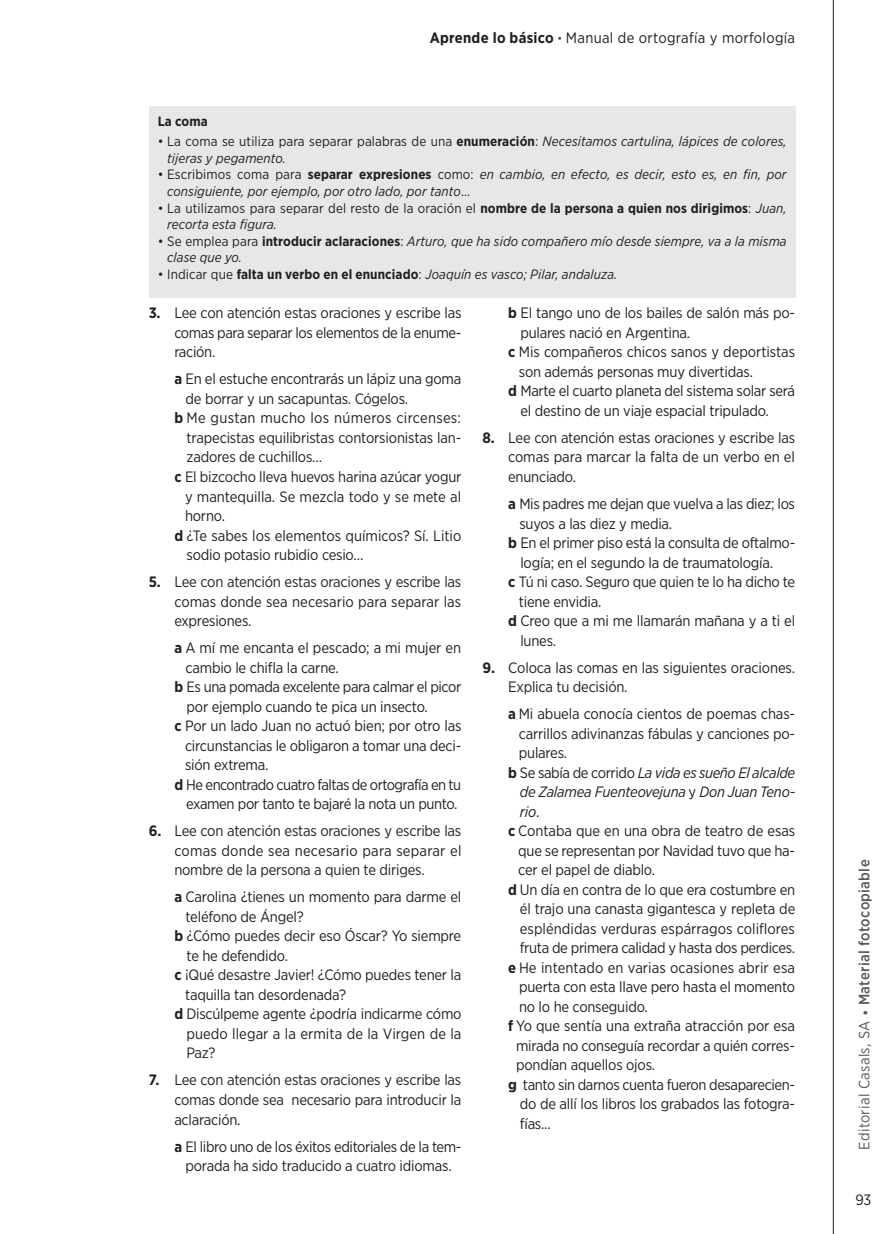
<style>
.page{position:relative;width:893px;height:1234px;background:#fff}
.page>*{position:absolute;margin:0;border:0;box-sizing:border-box;transform-origin:0 0}
._006_pregunta{font:15px/19.5px "Gotham Narrow";letter-spacing:-.015em;color:#231f20;text-align:justify}
._006_pregunta-2{font:italic 15px/19.5px "Gotham Narrow";letter-spacing:-.015em;color:#231f20;text-align:justify}
._006_pregunta-3{font:15px/19.5px "Gotham Narrow";letter-spacing:-.035em;color:#231f20;text-align:center}
._006_pregunta-4{font:15px "Gotham Narrow";letter-spacing:.02em;color:#231f20}
._06_texto_general{font:500 15px "Gotham Narrow";letter-spacing:.02em;color:#57585a}
._08_cuadro_libro_ant{font:italic 13.5px/16.5px "Gotham Narrow";letter-spacing:.005em;color:#231f20}
._08_cuadro_libro_ant-2{font:13.5px/16.5px "Gotham Narrow";letter-spacing:.005em;color:#231f20}
._08_cuadro_libro_ant-3{font:700 13.5px "Gotham Narrow";letter-spacing:.005em;color:#231f20}
.s1{font-weight:700}
.s2{font-style:normal}
.s3{font-weight:700;font-style:normal}
.s4{font-style:italic}
.s5{font-weight:400}
</style>
<div class="page">
<hr style="left:833px;top:0;width:1px;height:1233px;background:#231f20">
<div style="left:149px;top:106px;width:646px;height:192px;background:#e6e7e9"></div>
<p class="_006_pregunta-4" style="left:430px;top:28px;width:367px"><span class="s1">Aprende lo básico ·</span> Manual de ortografía y morfología</p>
<p class="_08_cuadro_libro_ant-3" style="left:158px;top:112px;width:52px">La coma</p>
<p class="_08_cuadro_libro_ant" style="left:167px;top:133px;width:621px;text-indent:-10px"><span class="s2">• La coma se utiliza para separar palabras de una</span> <span class="s3">enumeración</span><span class="s2">:</span> Necesitamos cartulina, lápices de colores, tijeras y pegamento.</p>
<p class="_08_cuadro_libro_ant" style="left:167px;top:166px;width:621px;text-indent:-10px"><span class="s2">• Escribimos coma para</span> <span class="s3">separar expresiones</span> <span class="s2">como:</span> en cambio, en efecto, es decir, esto es, en fin, por consiguiente, por ejemplo, por otro lado, por tanto<span class="s2">…</span></p>
<p class="_08_cuadro_libro_ant-2" style="left:167px;top:199px;width:621px;text-indent:-10px">• La utilizamos para separar del resto de la oración el <span class="s1">nombre de la persona a quien nos dirigimos</span>: <span class="s4">Juan, recorta esta figura.</span></p>
<p class="_08_cuadro_libro_ant" style="left:167px;top:232px;width:621px;text-indent:-10px"><span class="s2">• Se emplea para</span> <span class="s3">introducir aclaraciones</span><span class="s2">:</span> Arturo, que ha sido compañero mío desde siempre, va a la misma clase que yo.</p>
<p class="_08_cuadro_libro_ant" style="left:158px;top:265px;width:461px"><span class="s2">• Indicar que</span> <span class="s3">falta un verbo en el enunciado</span><span class="s2">:</span> Joaquín es vasco; Pilar, andaluza.</p>
<p class="_006_pregunta" style="left:174px;top:303px;width:289px;text-indent:-26px"><span class="s1">3.</span> Lee con atención estas oraciones y escribe las comas para separar los elementos de la enume&shy;ración.</p>
<p class="_006_pregunta" style="left:186px;top:369px;width:277px;text-indent:-11px"><span class="s1">a</span> En el estuche encontrarás un lápiz una goma de borrar y un sacapuntas. Cógelos.</p>
<p class="_006_pregunta" style="left:187px;top:408px;width:276px;text-indent:-12px"><span class="s1">b</span> Me gustan mucho los números circenses: trapecistas equilibristas contorsionistas lan&shy;zadores de cuchillos…</p>
<p class="_006_pregunta" style="left:185px;top:466px;width:278px;text-indent:-11px"><span class="s1">c</span> El bizcocho lleva huevos harina azúcar yogur y mantequilla. Se mezcla todo y se mete al horno.</p>
<p class="_006_pregunta" style="left:187px;top:525px;width:276px;text-indent:-12px"><span class="s1">d</span> ¿Te sabes los elementos químicos? Sí. Litio sodio potasio rubidio cesio…</p>
<p class="_006_pregunta" style="left:174px;top:571px;width:288px;text-indent:-26px"><span class="s1">5.</span> Lee con atención estas oraciones y escribe las comas donde sea necesario para separar las expresiones.</p>
<p class="_006_pregunta" style="left:186px;top:637px;width:277px;text-indent:-11px"><span class="s1">a</span> A mí me encanta el pescado; a mi mujer en cambio le chifla la carne.</p>
<p class="_006_pregunta" style="left:187px;top:676px;width:276px;text-indent:-12px"><span class="s1">b</span> Es una pomada excelente para calmar el picor por ejemplo cuando te pica un insecto.</p>
<p class="_006_pregunta" style="left:185px;top:715px;width:278px;text-indent:-11px"><span class="s1">c</span> Por un lado Juan no actuó bien; por otro las circunstancias le obligaron a tomar una deci&shy;sión extrema.</p>
<p class="_006_pregunta-3" style="left:174px;top:774px;width:288px"><span class="s1">d</span> He encontrado cuatro faltas de ortografía en tu examen por tanto te bajaré la nota un punto.</p>
<p class="_006_pregunta" style="left:174px;top:820px;width:289px;text-indent:-26px"><span class="s1">6.</span> Lee con atención estas oraciones y escribe las comas donde sea necesario para separar el nombre de la persona a quien te diriges.</p>
<p class="_006_pregunta" style="left:186px;top:886px;width:277px;text-indent:-11px"><span class="s1">a</span> Carolina ¿tienes un momento para darme el teléfono de Ángel?</p>
<p class="_006_pregunta" style="left:187px;top:925px;width:276px;text-indent:-12px"><span class="s1">b</span> ¿Cómo puedes decir eso Óscar? Yo siempre te he defendido.</p>
<p class="_006_pregunta" style="left:185px;top:964px;width:278px;text-indent:-11px"><span class="s1">c</span> ¡Qué desastre Javier! ¿Cómo puedes tener la taquilla tan desordenada?</p>
<p class="_006_pregunta" style="left:186px;top:1003px;width:277px;text-indent:-12px"><span class="s1">d</span> Discúlpeme agente ¿podría indicarme cómo puedo llegar a la ermita de la Virgen de la Paz?</p>
<p class="_006_pregunta" style="left:174px;top:1069px;width:289px;text-indent:-26px"><span class="s1">7.</span> Lee con atención estas oraciones y escribe las comas donde sea necesario para introducir la aclaración.</p>
<p class="_006_pregunta" style="left:174px;top:1135px;width:289px;text-align:center"><span class="s1">a</span> El libro uno de los éxitos editoriales de la tem&shy;porada ha sido traducido a cuatro idiomas.</p>
<p class="_006_pregunta" style="left:520px;top:303px;width:276px;text-indent:-12px"><span class="s1">b</span> El tango uno de los bailes de salón más po&shy;pulares nació en Argentina.</p>
<p class="_006_pregunta" style="left:519px;top:342px;width:278px;text-indent:-11px"><span class="s1">c</span> Mis compañeros chicos sanos y deportistas son además personas muy divertidas.</p>
<p class="_006_pregunta" style="left:520px;top:381px;width:276px;text-indent:-12px"><span class="s1">d</span> Marte el cuarto planeta del sistema solar será el destino de un viaje espacial tripulado.</p>
<p class="_006_pregunta" style="left:508px;top:427px;width:288px;text-indent:-26px"><span class="s1">8.</span> Lee con atención estas oraciones y escribe las comas para marcar la falta de un verbo en el enunciado.</p>
<p class="_006_pregunta" style="left:519px;top:493px;width:277px;text-indent:-11px"><span class="s1">a</span> Mis padres me dejan que vuelva a las diez; los suyos a las diez y media.</p>
<p class="_006_pregunta" style="left:520px;top:532px;width:276px;text-indent:-12px"><span class="s1">b</span> En el primer piso está la consulta de oftalmo&shy;logía; en el segundo la de traumatología.</p>
<p class="_006_pregunta" style="left:519px;top:571px;width:278px;text-indent:-11px"><span class="s1">c</span> Tú ni caso. Seguro que quien te lo ha dicho te tiene envidia.</p>
<p class="_006_pregunta" style="left:520px;top:610px;width:276px;text-indent:-12px"><span class="s1">d</span> Creo que a mi me llamarán mañana y a ti el lunes.</p>
<p class="_006_pregunta" style="left:508px;top:657px;width:289px;text-indent:-26px"><span class="s1">9.</span> Coloca las comas en las siguientes oraciones.<br>Explica tu decisión.</p>
<p class="_006_pregunta" style="left:519px;top:703px;width:278px;text-indent:-11px"><span class="s1">a</span> Mi abuela conocía cientos de poemas chas&shy;carrillos adivinanzas fábulas y canciones po&shy;pulares.</p>
<p class="_006_pregunta-2" style="left:520px;top:762px;width:277px;text-indent:-12px"><span class="s3">b</span> <span class="s2">Se sabía de corrido</span> La vida es sueño El alcalde de Zalamea Fuenteovejuna <span class="s2">y</span> Don Juan Teno&shy;rio<span class="s2">.</span></p>
<p class="_006_pregunta" style="left:518px;top:820px;width:278px;text-indent:-10px"><span class="s1">c</span> Contaba que en una obra de teatro de esas que se representan por Navidad tuvo que ha&shy;cer el papel de diablo.</p>
<p class="_006_pregunta" style="left:520px;top:879px;width:277px;text-indent:-12px"><span class="s1">d</span> Un día en contra de lo que era costumbre en él trajo una canasta gigantesca y repleta de espléndidas verduras espárragos coliflores fruta de primera calidad y hasta dos perdices.</p>
<p class="_006_pregunta" style="left:519px;top:957px;width:278px;text-indent:-11px"><span class="s1">e</span> He intentado en varias ocasiones abrir esa puerta con esta llave pero hasta el momento no lo he conseguido.</p>
<p class="_006_pregunta" style="left:516px;top:1015px;width:281px;text-indent:-8px"><span class="s1">f</span> Yo que sentía una extraña atracción por esa mirada no conseguía recordar a quién corres&shy;pondían aquellos ojos.</p>
<p class="_006_pregunta" style="left:520px;top:1074px;width:277px;text-indent:-12px"><span class="s1">g</span> tanto sin darnos cuenta fueron desaparecien&shy;do de allí los libros los grabados las fotogra&shy;fías...</p>
<p class="_06_texto_general" style="left:855px;top:1149px;width:291px;rotate:-90deg"><span class="s5">Editorial Casals, SA •</span> Material fotocopiable</p>
<p class="_006_pregunta" style="left:855px;top:1188px;width:18px">93</p>
</div>
